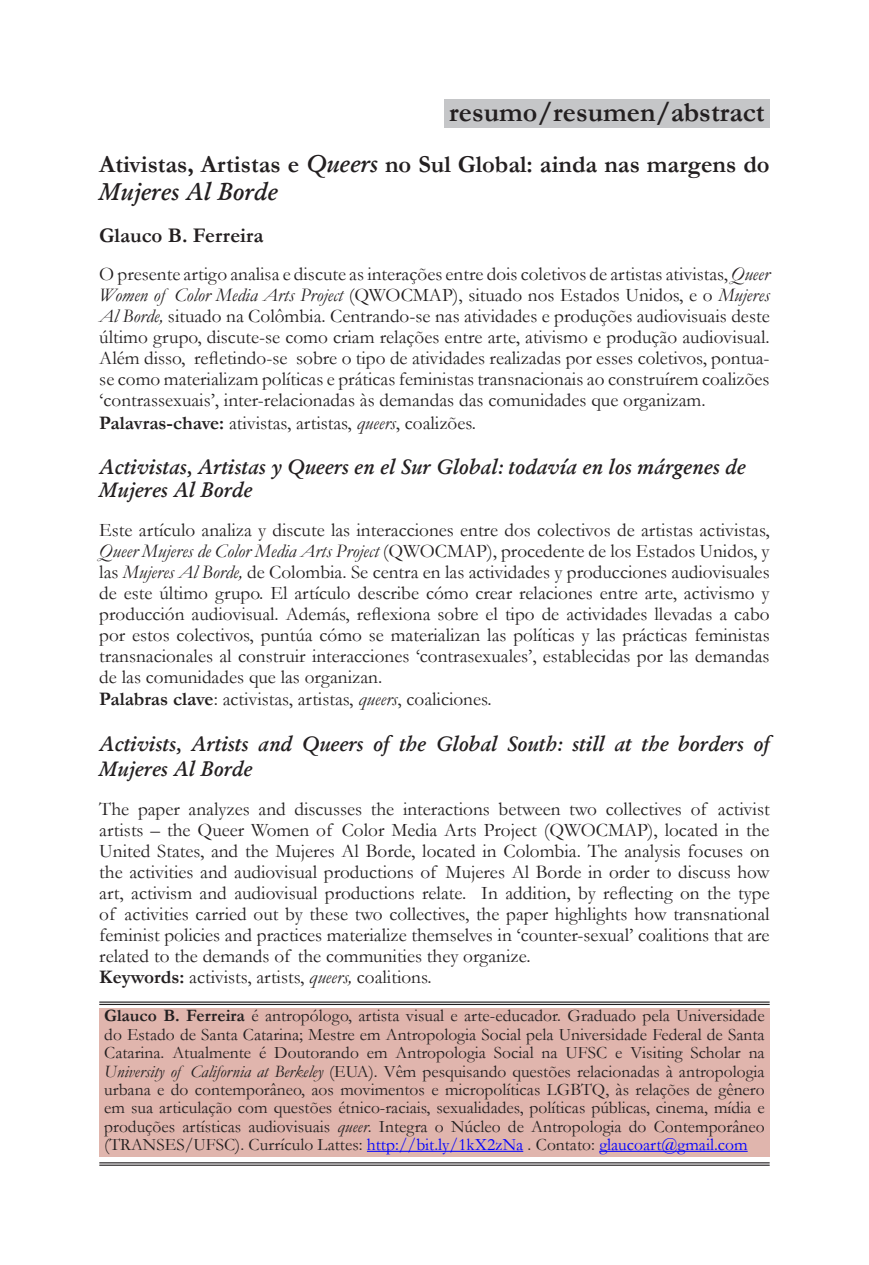
<style>
.page{position:relative;width:869px;height:1265px;background:#fff}
.page>*{position:absolute;margin:0;border:0;box-sizing:border-box;transform-origin:0 0}
.t1{font:700 28px "Garamond";color:#231f20}
.Corpo{font:700 24.5px/28px "Garamond";color:#231f20}
.t2{font:italic 600 21px/22.8px "Garamond";color:#231f20}
.Corpo-2{font:700 21px "Garamond";color:#231f20}
.t3{font:19.25px/21px "Garamond";color:#231f20;text-align:justify}
.t4{font:17.5px/18.4px "Garamond";color:#231f20;text-align:justify}
.s1{font-weight:600;font-style:italic}
.s2{font-style:italic}
.s3{font-weight:700}
.s4{color:#00f}
</style>
<div class="page">
<div style="left:443px;top:99px;width:326px;height:29px;background:#c5c6c8"></div>
<div style="left:99px;top:1009px;width:670px;height:148px;background:#e0b5ad"></div>
<hr style="left:99px;top:1002px;width:670px;height:1px;background:#231f20">
<hr style="left:99px;top:1004px;width:670px;height:1px;background:#231f20">
<hr style="left:99px;top:1162px;width:670px;height:1px;background:#231f20">
<hr style="left:99px;top:1165px;width:670px;height:1px;background:#231f20">
<hr style="left:367px;top:1151px;width:156px;height:1px;background:#00f">
<hr style="left:599px;top:1151px;width:148px;height:1px;background:#00f">
<p class="t1" style="left:449px;top:93px;width:317px">resumo/resumen/abstract</p>
<p class="Corpo" style="left:99px;top:150px;width:671px">Ativistas, Artistas e <span class="s1">Queers</span> no Sul Global: ainda nas margens do<br><span class="s1">Mujeres Al Borde</span></p>
<p class="Corpo-2" style="left:99px;top:221px;width:165px">Glauco B. Ferreira</p>
<p class="t3" style="left:99px;top:263px;width:671px">O presente artigo analisa e discute as interações entre dois coletivos de artistas ativistas, <span class="s2">Queer Women of Color Media Arts Project</span> (QWOCMAP), situado nos Estados Unidos, e o <span class="s2">Mujeres Al Borde,</span> situado na Colômbia. Centrando-se nas atividades e produções audiovisuais deste último grupo, discute-se como criam relações entre arte, ativismo e produção audiovisual.<br>Além disso, refletindo-se sobre o tipo de atividades realizadas por esses coletivos, pontua&shy;se como materializam políticas e práticas feministas transnacionais ao construírem coalizões ‘contrassexuais’, inter-relacionadas às demandas das comunidades que organizam.</p>
<p class="t3" style="left:99px;top:412px;width:378px"><span class="s3">Palavras-chave:</span> ativistas, artistas, <span class="s2">queers</span>, coalizões.</p>
<p class="t2" style="left:99px;top:456px;width:647px">Activistas, Artistas y Queers en el Sur Global: todavía en los márgenes de<br>Mujeres Al Borde</p>
<p class="t3" style="left:99px;top:519px;width:671px">Este artículo analiza y discute las interacciones entre dos colectivos de artistas activistas, <span class="s2">Queer Mujeres de Color Media Arts Project</span> (QWOCMAP), procedente de los Estados Unidos, y las <span class="s2">Mujeres Al Borde,</span> de Colombia. Se centra en las actividades y producciones audiovisuales de este último grupo. El artículo describe cómo crear relaciones entre arte, activismo y producción audiovisual. Además, reflexiona sobre el tipo de actividades llevadas a cabo por estos colectivos, puntúa cómo se materializan las políticas y las prácticas feministas transnacionales al construir interacciones ‘contrasexuales’, establecidas por las demandas de las comunidades que las organizan.</p>
<p class="t3" style="left:99px;top:688px;width:393px"><span class="s3">Palabras clave</span>: activistas, artistas, <span class="s2">queers</span>, coaliciones.</p>
<p class="t2" style="left:99px;top:731px;width:671px;line-height:25.2px">Activists, Artists and Queers of the Global South: still at the borders of<br>Mujeres Al Borde</p>
<p class="t3" style="left:99px;top:798px;width:671px">The paper analyzes and discusses the interactions between two collectives of activist artists – the Queer Women of Color Media Arts Project (QWOCMAP), located in the United States, and the Mujeres Al Borde, located in Colombia. The analysis focuses on the activities and audiovisual productions of Mujeres Al Borde in order to discuss how art, activism and audiovisual productions relate. In addition, by reflecting on the type of activities carried out by these two collectives, the paper highlights how transnational feminist policies and practices materialize themselves in ‘counter-sexual’ coalitions that are related to the demands of the communities they organize.</p>
<p class="t3" style="left:99px;top:966px;width:333px"><span class="s3">Keywords:</span> activists, artists, <span class="s2">queers,</span> coalitions.</p>
<p class="t4" style="left:104px;top:1006px;width:661px"><span class="s3">Glauco B. Ferreira</span> é antropólogo, artista visual e arte-educador. Graduado pela Universidade do Estado de Santa Catarina; Mestre em Antropologia Social pela Universidade Federal de Santa Catarina. Atualmente é Doutorando em Antropologia Social na UFSC e Visiting Scholar na <span class="s2">University of California at Berkeley</span> (EUA). Vêm pesquisando questões relacionadas à antropologia urbana e do contemporâneo, aos movimentos e micropolíticas LGBTQ, às relações de gênero em sua articulação com questões étnico-raciais, sexualidades, políticas públicas, cinema, mídia e produções artísticas audiovisuais <span class="s2">queer</span>. Integra o Núcleo de Antropologia do Contemporâneo (TRANSES/UFSC). Currículo Lattes: <span class="s4">http://bit.ly/1kX2zNa</span> . Contato: <span class="s4">glaucoart@gmail.com</span></p>
</div>
